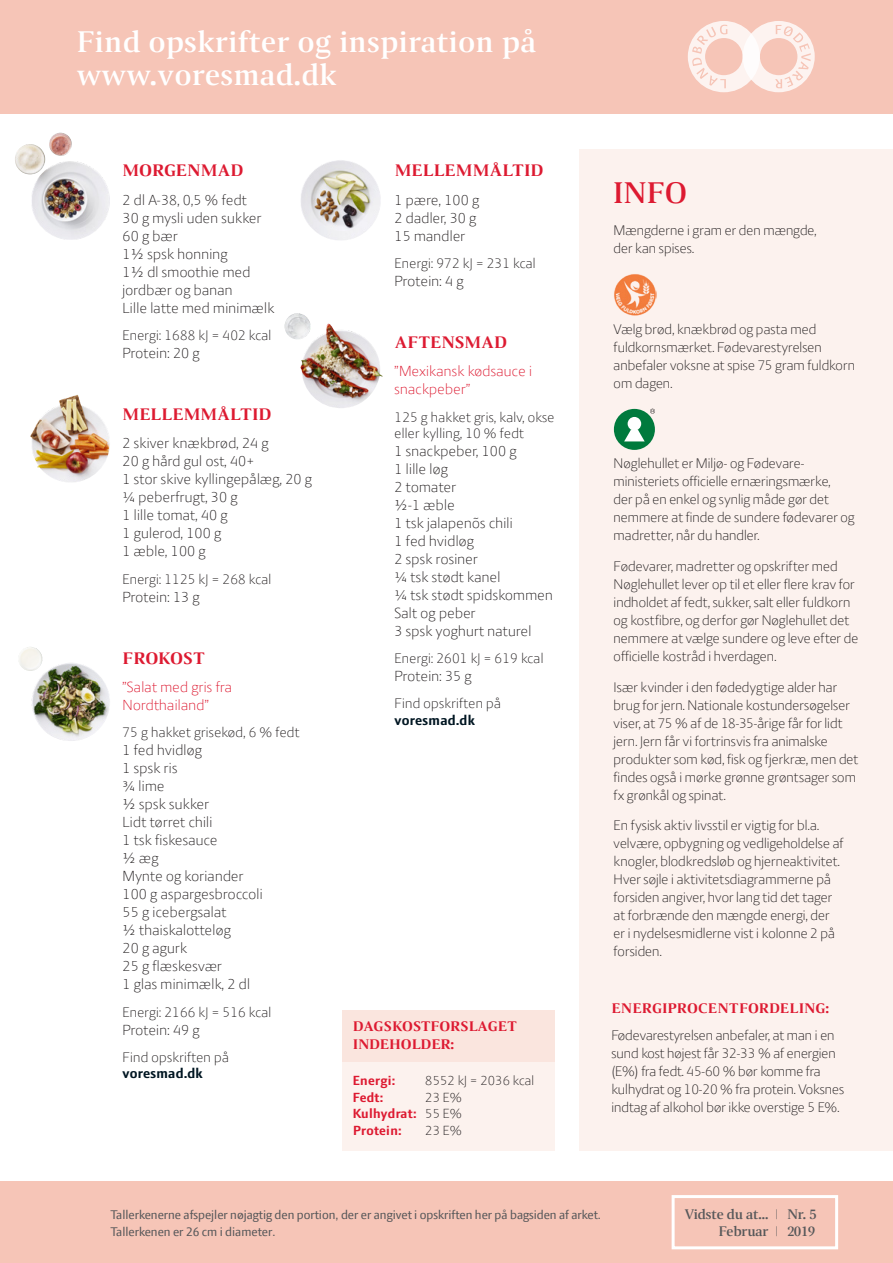
<style>
.page{position:relative;width:893px;height:1263px;background:#fff}
.page>*{position:absolute;margin:0;border:0;box-sizing:border-box;transform-origin:0 0}
.t1{font:600 32.25px/32.2px "Press Serif";letter-spacing:.025em;color:#fff}
.t2{font:600 32.25px "Press Serif";color:#dd1a31}
.t3{font:700 18px "Press Serif";letter-spacing:.04em;color:#dd1a31}
.t4{font:700 18px "Press Serif";letter-spacing:.015em;color:#dd1a31}
.t5{font:300 15.75px/18px "LF Press Sans";letter-spacing:.02em;color:#231f20}
.t6{font:300 15.75px/18px "LF Press Sans";letter-spacing:.02em;color:#dd1a31}
.t7{font:300 15px/18px "LF Press Sans";letter-spacing:.005em;color:#231f20}
.t8{font:700 15px/18px "Press Serif";letter-spacing:.025em;color:#dd1a31}
.t9{font:600 15px/16.5px "Press Serif";color:#57585a;text-align:right}
.t10{font:700 15px "LF Press Sans";letter-spacing:.02em;color:#011622}
.t11{font:700 14.25px/16.5px "LF Press Sans";letter-spacing:.02em;color:#dd1a31;text-align:justify}
.t12{font:300 14.25px "LF Press Sans";letter-spacing:.02em;color:#231f20}
.t13{font:13.5px/16.5px "LF Press Sans";color:#57585a}
.s1{font-size:15px}
.s2{font-weight:300;color:#231f20}
</style>
<div class="page">
<div style="left:0;top:0;width:893px;height:114px;background:#f6c5b7"></div>
<svg style="left:688px;top:21px;width:127px;height:71px"></svg>
<div style="left:579px;top:149px;width:314px;height:1001px;background:#fcf2ee"></div>
<img style="left:614px;top:274px;width:43px;height:42px">
<div style="left:614px;top:409px;width:41px;height:41px;background:#007a3d;border-radius:50%"></div>
<div style="left:628px;top:417px;width:13px;height:13px;background:#fff;border-radius:50%"></div>
<svg style="left:624px;top:429px;width:21px;height:12px"></svg>
<svg style="left:650px;top:409px;width:5px;height:5px"></svg>
<img style="left:15px;top:133px;width:95px;height:107px">
<div style="left:0;top:1181px;width:893px;height:82px;background:#f6c5b7"></div>
<div style="left:672px;top:1195px;width:166px;height:54px;border:3px solid #fff"></div>
<div style="left:342px;top:1010px;width:212px;height:140px;background:#fcf2ee"></div>
<div style="left:342px;top:1010px;width:212px;height:51px;background:#fae5de"></div>
<img style="left:30px;top:395px;width:80px;height:87px">
<img style="left:32px;top:663px;width:78px;height:78px">
<img style="left:19px;top:647px;width:24px;height:24px">
<img style="left:301px;top:160px;width:80px;height:80px">
<img style="left:285px;top:313px;width:98px;height:95px">
<h1 class="t1" style="left:77px;top:26px;width:460px">Find opskrifter og inspiration på www.voresmad.dk</h1>
<p class="t3" style="left:123px;top:161px;width:122px">MORGENMAD</p>
<p class="t5" style="left:122px;top:190px;width:153px">2 dl A-38, 0,5 % fedt<br>30 g mysli uden sukker<br>60 g bær<br>1½ spsk honning<br>1½ dl smoothie med jordbær og banan<br>Lille latte med minimælk</p>
<p class="t7" style="left:122px;top:326px;width:150px">Energi: 1688 kJ = 402 kcal</p>
<p class="t5" style="left:122px;top:343px;width:79px">Protein: 20 g</p>
<p class="t3" style="left:123px;top:404px;width:150px">MELLEMMÅLTID</p>
<p class="t5" style="left:122px;top:434px;width:191px">2 skiver knækbrød, 24 g<br>20 g hård gul ost, 40+<br>1 stor skive kyllingepålæg, 20 g<br><span class="s1">1/4</span> peberfrugt, 30 g<br>1 lille tomat, 40 g<br>1 gulerod, 100 g<br>1 æble, 100 g</p>
<p class="t7" style="left:122px;top:569px;width:150px">Energi: 1125 kJ = 268 kcal</p>
<p class="t5" style="left:122px;top:587px;width:79px">Protein: 13 g</p>
<p class="t4" style="left:123px;top:648px;width:83px">FROKOST</p>
<p class="t6" style="left:122px;top:678px;width:111px">”Salat med gris fra<br>Nordthailand”</p>
<p class="t7" style="left:122px;top:723px;width:178px">75 g hakket grisekød, 6 % fedt</p>
<p class="t5" style="left:122px;top:741px;width:142px">1 fed hvidløg<br>1 spsk ris<br><span class="s1">3/4</span> lime<br>½ spsk sukker<br>Lidt tørret chili<br>1 tsk fiskesauce<br>½ æg<br>Mynte og koriander<br>100 g aspargesbroccoli<br>55 g icebergsalat<br>½ thaiskalotteløg<br>20 g agurk<br>25 g flæskesvær<br>1 glas minimælk, 2 dl</p>
<p class="t7" style="left:122px;top:1002px;width:150px">Energi: 2166 kJ = 516 kcal</p>
<p class="t5" style="left:122px;top:1020px;width:79px">Protein: 49 g</p>
<p class="t7" style="left:122px;top:1047px;width:108px">Find opskriften på</p>
<p class="t10" style="left:122px;top:1065px;width:82px">voresmad.dk</p>
<p class="t3" style="left:395px;top:161px;width:150px">MELLEMMÅLTID</p>
<p class="t5" style="left:395px;top:190px;width:86px">1 pære, 100 g<br>2 dadler, 30 g<br>15 mandler</p>
<p class="t7" style="left:395px;top:254px;width:143px">Energi: 972 kJ = 231 kcal</p>
<p class="t5" style="left:395px;top:271px;width:70px">Protein: 4 g</p>
<p class="t3" style="left:395px;top:332px;width:113px">AFTENSMAD</p>
<p class="t6" style="left:395px;top:362px;width:139px">”Mexikansk kødsauce i snackpeber”</p>
<p class="t7" style="left:395px;top:408px;width:161px;line-height:16.5px">125 g hakket gris, kalv, okse eller kylling, 10 % fedt</p>
<p class="t5" style="left:395px;top:442px;width:160px">1 snackpeber, 100 g<br>1 lille løg<br>2 tomater<br>½-1 æble<br>1 tsk jalapenõs chili<br>1 fed hvidløg<br>2 spsk rosiner<br><span class="s1">1/4</span> tsk stødt kanel<br><span class="s1">1/4</span> tsk stødt spidskommen<br>Salt og peber<br>3 spsk yoghurt naturel</p>
<p class="t7" style="left:395px;top:649px;width:150px">Energi: 2601 kJ = 619 kcal</p>
<p class="t5" style="left:395px;top:667px;width:79px">Protein: 35 g</p>
<p class="t7" style="left:395px;top:694px;width:108px">Find opskriften på</p>
<p class="t10" style="left:395px;top:711px;width:82px">voresmad.dk</p>
<p class="t8" style="left:353px;top:1017px;width:165px">DAGSKOSTFORSLAGET<br>INDEHOLDER:</p>
<p class="t11" style="left:353px;top:1072px;width:44px">Energi:</p>
<p class="t12" style="left:425px;top:1072px;width:110px">8552 kJ = 2036 kcal</p>
<p class="t11" style="left:353px;top:1088px;width:32px">Fedt:</p>
<p class="t11" style="left:353px;top:1088px;width:110px;text-indent:72px"><span class="s2">23 E% </span>Kulhydrat: <span class="s2">55 E% </span>Protein:</p>
<p class="t12" style="left:425px;top:1122px;width:38px">23 E%</p>
<h1 class="t2" style="left:613px;top:176px;width:75px">INFO</h1>
<p class="t7" style="left:614px;top:221px;width:204px">Mængderne i gram er den mængde, der kan spises.</p>
<p class="t7" style="left:614px;top:320px;width:243px">Vælg brød, knækbrød og pasta med fuldkornsmærket. Fødevarestyrelsen anbefaler voksne at spise 75 gram fuldkorn om dagen.</p>
<p class="t7" style="left:614px;top:454px;width:242px">Nøglehullet er Miljø- og Fødevare&shy;ministeriets officielle ernæringsmærke,<br>der på en enkel og synlig måde gør det nemmere at finde de sundere fødevarer og madretter, når du handler.</p>
<p class="t7" style="left:614px;top:557px;width:246px">Fødevarer, madretter og opskrifter med Nøglehullet lever op til et eller flere krav for indholdet af fedt, sukker, salt eller fuldkorn og kostfibre, og derfor gør Nøglehullet det nemmere at vælge sundere og leve efter de officielle kostråd i hverdagen.</p>
<p class="t7" style="left:614px;top:678px;width:246px">Især kvinder i den fødedygtige alder har brug for jern. Nationale kostundersøgelser viser, at 75 % af de 18-35-årige får for lidt jern. Jern får vi fortrinsvis fra animalske produkter som kød, fisk og fjerkræ, men det findes også i mørke grønne grøntsager som fx grønkål og spinat.</p>
<p class="t7" style="left:614px;top:816px;width:231px">En fysisk aktiv livsstil er vigtig for bl.a. velvære, opbygning og vedligeholdelse af knogler, blodkredsløb og hjerneaktivitet.<br>Hver søjle i aktivitetsdiagrammerne på forsiden angiver, hvor lang tid det tager at forbrænde den mængde energi, der er i nydelsesmidlerne vist i kolonne 2 på forsiden.</p>
<p class="t8" style="left:612px;top:999px;width:219px">ENERGIPROCENTFORDELING:</p>
<p class="t7" style="left:611px;top:1025px;width:234px">Fødevarestyrelsen anbefaler, at man i en sund kost højest får 32-33 % af energien (E%) fra fedt. 45-60 % bør komme fra kulhydrat og 10-20 % fra protein. Voksnes indtag af alkohol bør ikke overstige 5 E%.</p>
<p class="t13" style="left:110px;top:1206px;width:492px">Tallerkenerne afspejler nøjagtig den portion, der er angivet i opskriften her på bagsiden af arket.<br>Tallerkenen er 26 cm i diameter.</p>
<p class="t9" style="left:685px;top:1206px;width:96px">Vidste du at... |<br>Februar |</p>
<p class="t9" style="left:787px;top:1206px;width:30px;text-align:left">Nr. 5<br>2019</p>
</div>
